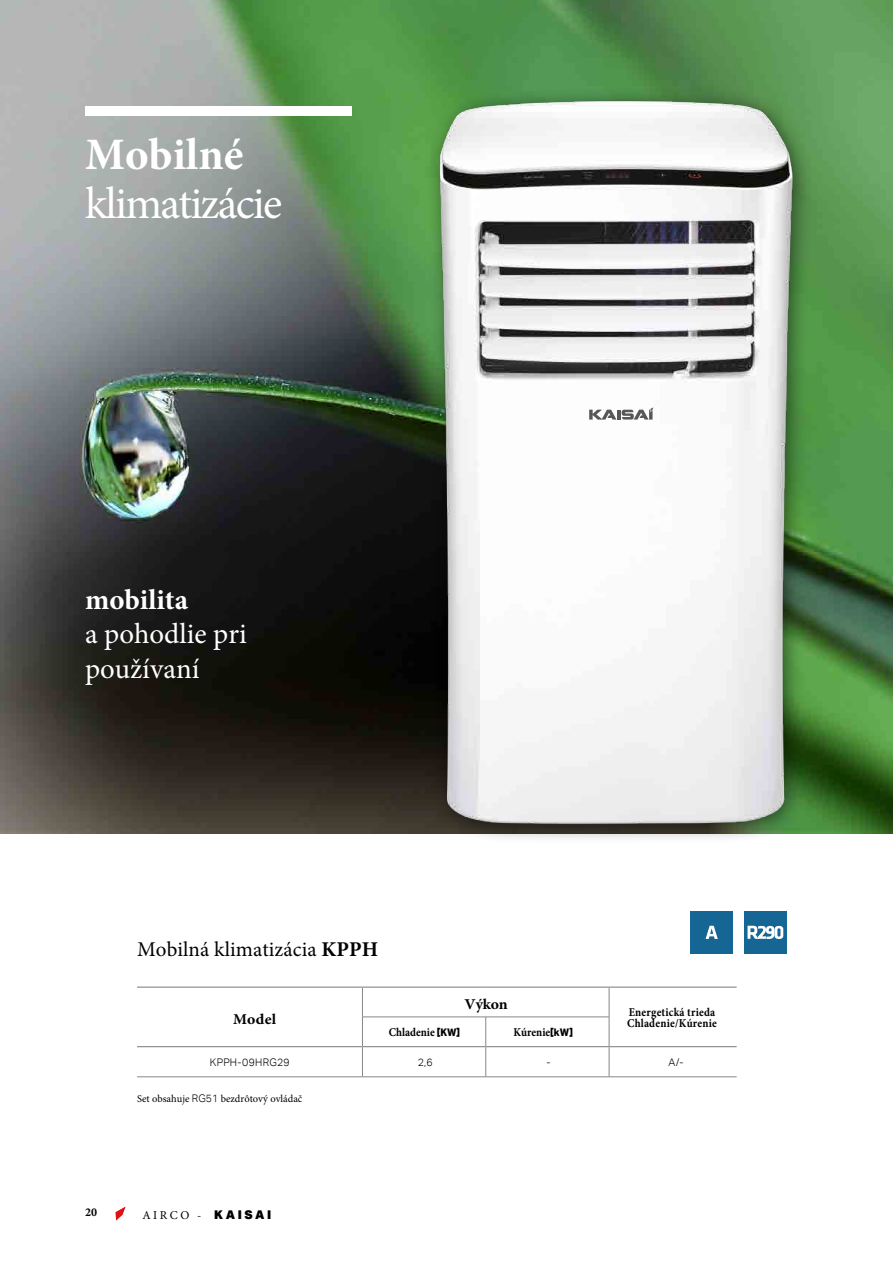
<style>
.page{position:relative;width:893px;height:1263px;background:#fff}
.page>*{position:absolute;margin:0;border:0;box-sizing:border-box;transform-origin:0 0}
.t1{font:45px "Minion Pro";letter-spacing:-.04em;color:#fff}
.t2{font:700 45px "Minion Pro";color:#fff}
.t3{font:28.8px/34.7px "Minion Pro";color:#fff}
.t4{font:700 28.8px "Minion Pro";color:#fff}
.t5{font:21px "Minion Pro";letter-spacing:.005em;color:#000}
.t6{font:700 15px "Minion Pro";letter-spacing:.01em;color:#000;scale:1.05 1}
.t7{font:700 12px/11.1px "Minion Pro";letter-spacing:.02em;color:#000;scale:.9 1}
.t8{font:700 12px "Minion Pro";color:#000;scale:.9 1}
.t9{font:12px "Minion Pro";letter-spacing:.21em;color:#000}
.t10{font:700 12px "Minion Pro";letter-spacing:.02em;color:#000}
.t11{font:10.5px "Minion Pro";color:#000}
.t12{font:300 10.5px "Aktiv Grotesk";letter-spacing:.02em;color:#000}
.s1{font-weight:700}
.s2{font-family:"Aktiv Grotesk";font-weight:800;font-size:10.5px}
.s3{font-family:"Aktiv Grotesk";font-weight:300}
.s4{font-family:"Aktiv Grotesk";font-weight:900}
</style>
<div class="page">
<img style="left:0;top:0;width:892px;height:834px">
<div style="left:85px;top:106px;width:267px;height:10px;background:#fff"></div>
<hr style="left:362px;top:986px;width:124px;height:2px;background:#878787">
<hr style="left:486px;top:986px;width:123px;height:2px;background:#878787">
<hr style="left:609px;top:986px;width:128px;height:2px;background:#878787">
<hr style="left:137px;top:986px;width:225px;height:2px;background:#878787">
<svg style="left:137px;top:988px;width:600px;height:89px"></svg>
<hr style="left:137px;top:1076px;width:225px;height:1px;background:#878787">
<div style="left:690px;top:911px;width:43px;height:43px;background:#156595"></div>
<svg style="left:706px;top:926px;width:12px;height:13px"></svg>
<div style="left:744px;top:911px;width:43px;height:43px;background:#156595"></div>
<svg style="left:747px;top:926px;width:36px;height:13px"></svg>
<hr style="left:892px;top:0;width:1px;height:1263px;background:#8ea927">
<div style="left:425px;top:86px;width:389px;height:759px;background:#000;opacity:.5"></div>
<img style="left:402px;top:96px;width:422px;height:739px">
<svg style="left:589px;top:407px;width:64px;height:13px"></svg>
<svg style="left:116px;top:1207px;width:9px;height:13px"></svg>
<h1 class="t2" style="left:85px;top:123px;width:160px">Mobilné</h1>
<h1 class="t1" style="left:85px;top:173px;width:199px">klimatizácie</h1>
<h2 class="t4" style="left:85px;top:579px;width:105px">mobilita</h2>
<h2 class="t3" style="left:85px;top:617px;width:163px">a pohodlie pri používaní</h2>
<h3 class="t5" style="left:137px;top:935px;width:243px">Mobilná klimatizácia <span class="s1">KPPH</span></h3>
<p class="t6" style="left:233px;top:1008px;width:43px">Model</p>
<p class="t6" style="left:465px;top:993px;width:43px">Výkon</p>
<p class="t8" style="left:389px;top:1024px;width:81px">Chladenie <span class="s2">[KW]</span></p>
<p class="t8" style="left:514px;top:1024px;width:68px">Kúrenie<span class="s2">[kW]</span></p>
<p class="t7" style="left:627px;top:1006px;width:101px">Energetická trieda<br>Chladenie/Kúrenie</p>
<p class="t12" style="left:210px;top:1056px;width:81px">KPPH-09HRG29</p>
<p class="t12" style="left:418px;top:1056px;width:16px">2,6</p>
<p class="t12" style="left:546px;top:1056px;width:6px">-</p>
<p class="t12" style="left:669px;top:1056px;width:16px">A/-</p>
<p class="t11" style="left:137px;top:1092px;width:167px">Set obsahuje <span class="s3">RG51</span> bezdrôtový ovládač</p>
<p class="t10" style="left:85px;top:1204px;width:13px">20</p>
<p class="t9" style="left:142px;top:1207px;width:130px">AIRCO - <span class="s4">KAISAI</span></p>
</div>
